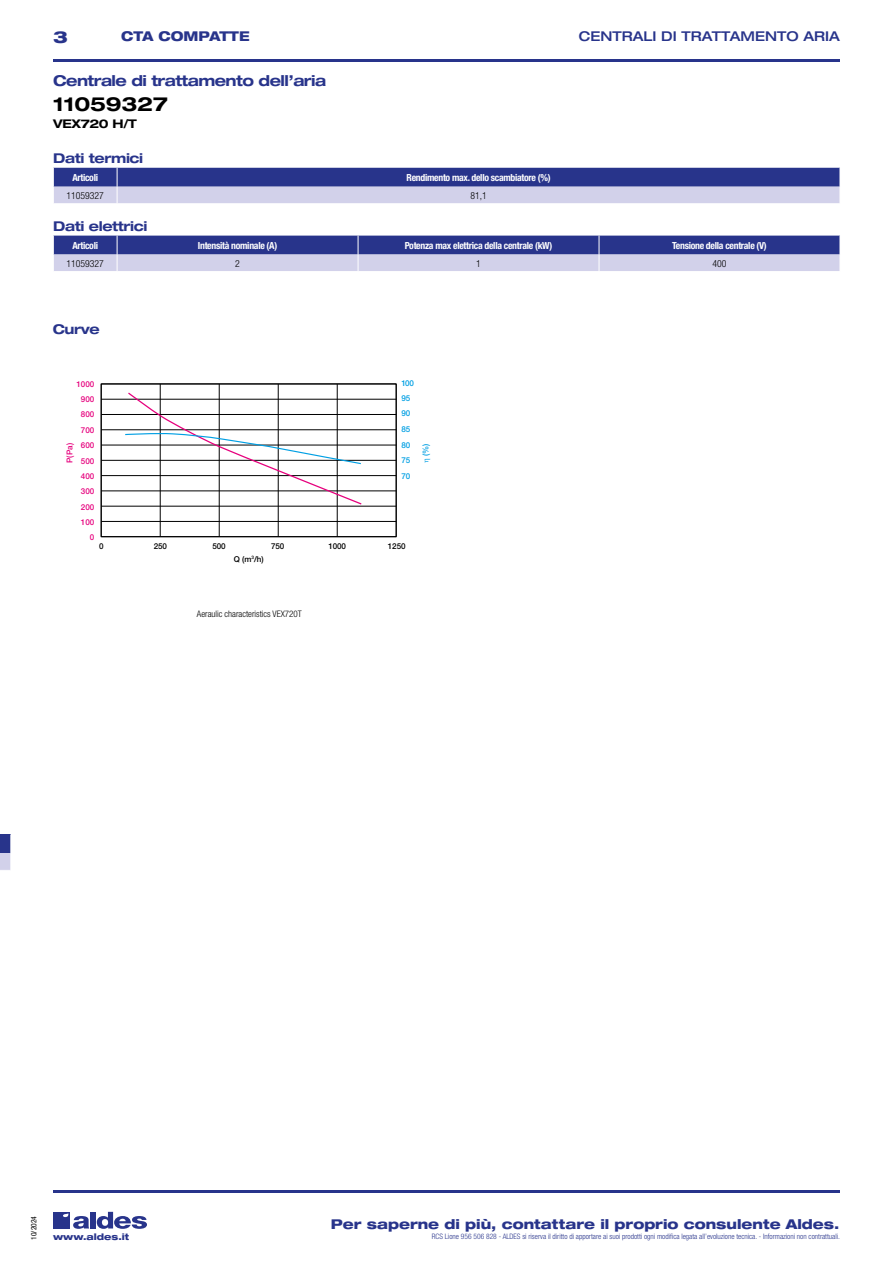
<style>
.page{position:relative;width:893px;height:1263px;background:#fff}
.page>*{position:absolute;margin:0;border:0;box-sizing:border-box;transform-origin:0 0}
.t1{font:700 expanded 19.5px "Helvetica Neue LT Std";letter-spacing:-.01em;color:#000}
.t2{font:800 expanded 16.5px "Helvetica Neue LT Std";color:#28348b}
.t3{font:700 expanded 15px "Helvetica Neue LT Std";letter-spacing:-.035em;color:#28348b}
.t4{font:800 expanded 13.5px "Helvetica Neue LT Std";color:#28348b}
.t5{font:700 expanded 13.5px "Helvetica Neue LT Std";letter-spacing:-.025em;color:#28348b}
.t6{font:500 expanded 13.5px "Helvetica Neue LT Std";color:#28348b}
.t7{font:800 expanded 13.5px "Helvetica Neue LT Std";color:#28348b;scale:.95 1}
.t8{font:700 expanded 12px "Helvetica Neue LT Std";letter-spacing:-.025em;color:#000}
.t9{font:700 condensed 9.75px "Helvetica Neue LT Std";letter-spacing:-.03em;color:#fff}
.t10{font:300 condensed 9.75px "Helvetica Neue";color:#000}
.t11{font:300 condensed 9px "Helvetica Neue LT Std";color:#000}
.t12{font:800 expanded 9px "Helvetica Neue LT Std";color:#28348b}
.t13{font:500 8.1px/15.3px "Helvetica Neue";color:#e6007d;text-align:center}
.t14{font:500 8.1px "Helvetica Neue";letter-spacing:-.02em;color:#000}
.t15{font:500 8.1px "Helvetica Neue";color:#009fe3}
.t16{font:300 condensed 7.5px "Helvetica Neue LT Std";color:#28348b}
.t17{font:condensed 7.5px "Helvetica Neue LT Std";color:#000}
</style>
<div class="page">
<div style="left:53px;top:1212px;width:17px;height:16px;background:#28348b"></div>
<div style="left:90px;top:1212px;width:6px;height:16px;background:#28348b"></div>
<svg style="left:97px;top:1212px;width:50px;height:17px"></svg>
<svg style="left:63px;top:1213px;width:26px;height:16px"></svg>
<hr style="left:53px;top:59px;width:787px;height:2px;background:#28348b">
<hr style="left:53px;top:1190px;width:787px;height:2px;background:#28348b">
<svg style="left:0;top:834px;width:11px;height:36px"></svg>
<svg style="left:53px;top:168px;width:787px;height:35px;background:#787eb8"></svg>
<svg style="left:53px;top:236px;width:787px;height:35px;background:#7a80b8"></svg>
<hr style="left:160px;top:384px;width:1px;height:153px;background:#000">
<hr style="left:219px;top:384px;width:1px;height:153px;background:#000">
<hr style="left:278px;top:384px;width:1px;height:153px;background:#000">
<hr style="left:337px;top:384px;width:1px;height:153px;background:#000">
<hr style="left:101px;top:521px;width:295px;height:1px;background:#000">
<hr style="left:101px;top:506px;width:295px;height:1px;background:#000">
<hr style="left:101px;top:491px;width:295px;height:1px;background:#000">
<hr style="left:101px;top:475px;width:295px;height:1px;background:#000">
<hr style="left:101px;top:460px;width:295px;height:1px;background:#000">
<hr style="left:101px;top:445px;width:295px;height:1px;background:#000">
<hr style="left:101px;top:429px;width:295px;height:1px;background:#000">
<hr style="left:101px;top:414px;width:295px;height:1px;background:#000">
<hr style="left:101px;top:399px;width:295px;height:1px;background:#000">
<div style="left:101px;top:383px;width:296px;height:154px;border:1px solid #000"></div>
<svg style="left:124px;top:392px;width:238px;height:113px"></svg>
<h2 class="t2" style="left:53px;top:26px;width:16px">3</h2>
<h3 class="t7" style="left:121px;top:28px;width:137px">CTA COMPATTE</h3>
<h3 class="t6" style="left:579px;top:28px;width:263px">CENTRALI DI TRATTAMENTO ARIA</h3>
<h3 class="t3" style="left:53px;top:71px;width:275px">Centrale di trattamento dell’aria</h3>
<h1 class="t1" style="left:53px;top:92px;width:116px">11059327</h1>
<h3 class="t8" style="left:53px;top:116px;width:85px">VEX720 H/T</h3>
<h3 class="t5" style="left:53px;top:150px;width:92px">Dati termici</h3>
<h3 class="t9" style="left:72px;top:171px;width:27px">Articoli</h3>
<h3 class="t9" style="left:407px;top:171px;width:146px">Rendimento max. dello scambiatore (%)</h3>
<h3 class="t10" style="left:66px;top:190px;width:39px">11059327</h3>
<h3 class="t10" style="left:470px;top:190px;width:18px">81,1</h3>
<h3 class="t5" style="left:53px;top:218px;width:96px">Dati elettrici</h3>
<h3 class="t9" style="left:72px;top:239px;width:27px">Articoli</h3>
<h3 class="t9" style="left:198px;top:239px;width:81px">Intensità nominale (A)</h3>
<h3 class="t9" style="left:405px;top:239px;width:149px">Potenza max elettrica della centrale (kW)</h3>
<h3 class="t9" style="left:672px;top:239px;width:96px">Tensione della centrale (V)</h3>
<h3 class="t10" style="left:66px;top:258px;width:39px">11059327</h3>
<h3 class="t10" style="left:235px;top:258px;width:6px">2</h3>
<h3 class="t10" style="left:476px;top:258px;width:6px">1</h3>
<h3 class="t10" style="left:712px;top:258px;width:16px">400</h3>
<h3 class="t5" style="left:53px;top:320px;width:49px">Curve</h3>
<p class="t13" style="left:76px;top:376px;width:19px">1000<br>900</p>
<p class="t13" style="left:81px;top:407px;width:15px">800</p>
<p class="t13" style="left:81px;top:422px;width:15px">700</p>
<p class="t15" style="left:401px;top:379px;width:14px">100</p>
<p class="t15" style="left:401px;top:408px;width:10px">90</p>
<p class="t15" style="left:401px;top:393px;width:10px">95</p>
<p class="t15" style="left:401px;top:425px;width:10px">85</p>
<p class="t15" style="left:401px;top:440px;width:10px">80</p>
<p class="t13" style="left:81px;top:438px;width:15px">600</p>
<p class="t13" style="left:62px;top:463px;width:21px;rotate:-90deg">P(Pa)</p>
<p class="t15" style="left:421px;top:456px;width:14px;rotate:-90deg">(%)</p>
<p class="t15" style="left:401px;top:455px;width:10px">75</p>
<p class="t13" style="left:81px;top:453px;width:15px">500</p>
<p class="t13" style="left:81px;top:468px;width:15px">400</p>
<p class="t13" style="left:81px;top:484px;width:15px">300</p>
<p class="t13" style="left:81px;top:499px;width:15px">200</p>
<p class="t13" style="left:81px;top:514px;width:15px;text-align:right">100<br>0</p>
<p class="t15" style="left:401px;top:471px;width:10px">70</p>
<p class="t14" style="left:99px;top:541px;width:6px">0</p>
<p class="t14" style="left:154px;top:541px;width:15px">250</p>
<p class="t14" style="left:213px;top:541px;width:15px">500</p>
<p class="t14" style="left:271px;top:541px;width:15px">750</p>
<p class="t14" style="left:328px;top:541px;width:19px">1000</p>
<p class="t14" style="left:388px;top:541px;width:19px">1250</p>
<p class="t14" style="left:234px;top:554px;width:31px">Q (m<sup>3</sup>/h)</p>
<p class="t11" style="left:197px;top:609px;width:107px">Aeraulic characteristics VEX720T</p>
<p class="t17" style="left:29px;top:1240px;width:25px;rotate:-90deg">10/2024</p>
<h3 class="t4" style="left:331px;top:1215px;width:510px">Per saperne di più, contattare il proprio consulente Aldes.</h3>
<p class="t12" style="left:53px;top:1231px;width:78px">www.aldes.it</p>
<p class="t16" style="left:432px;top:1232px;width:410px">RCS Lione 956 506 828 - ALDES si riserva il diritto di apportare ai suoi prodotti ogni modifica legata all’evoluzione tecnica. - Informazioni non contrattuali.</p>
</div>
